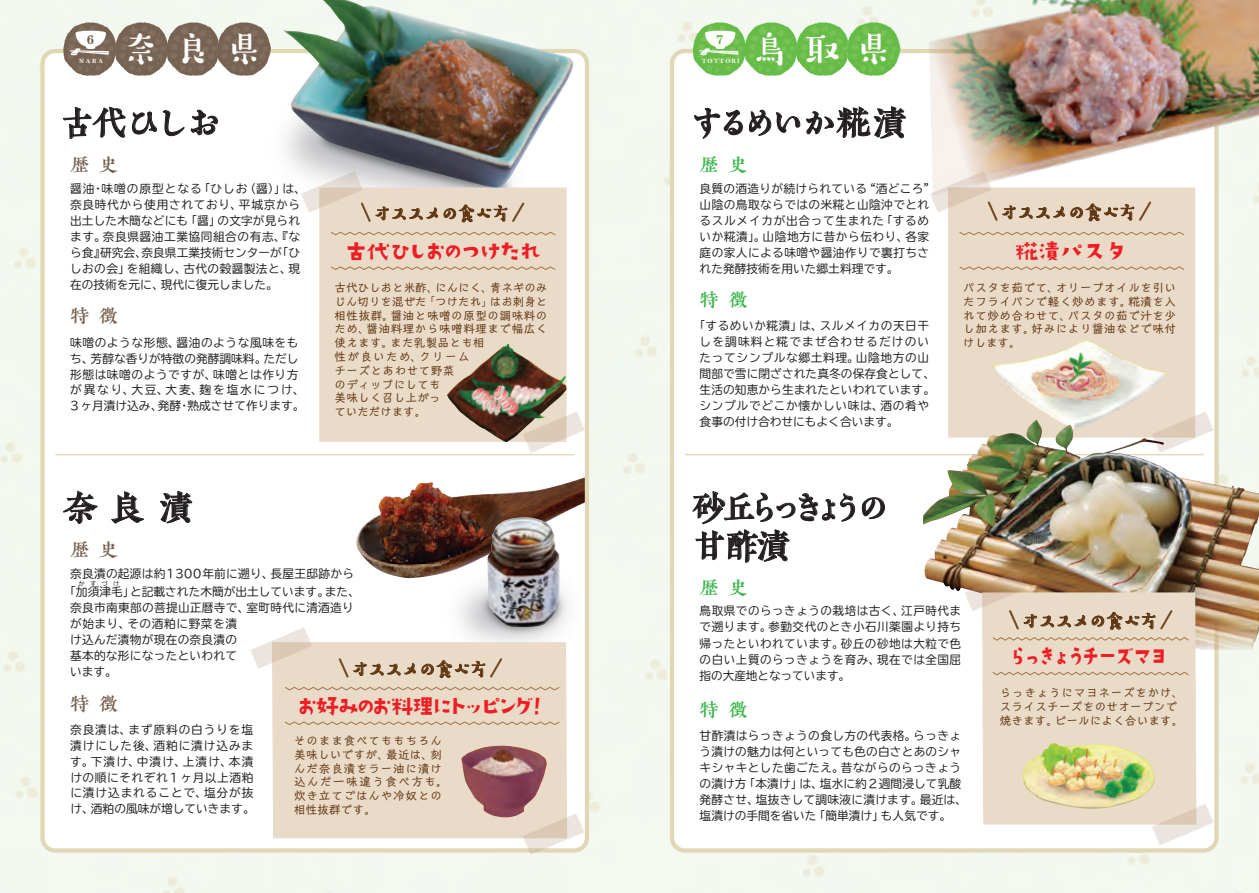
<style>
.page{position:relative;width:1259px;height:893px;background:#fff}
.page>*{position:absolute;margin:0;border:0;box-sizing:border-box;transform-origin:0 0}
.t1{font:500 37.65px "Suzumushi Std";letter-spacing:.38em;color:#fff}
.t2{font:35.1px "KO Kizahashi Kinryo B";letter-spacing:-.16em;color:#231f20}
.t3{font:35.1px/38.4px "KO Kizahashi Kinryo B";letter-spacing:-.28em;color:#231f20}
.t4{font:24.45px "DS kirigirisu";letter-spacing:-.22em;color:#ee1d23}
.t5{font:24.45px "DS kirigirisu";letter-spacing:-.3em;color:#ee1d23}
.t6{font:24.45px "DS kirigirisu";letter-spacing:-.3em;color:#ee1d23;scale:.85 1}
.t7{font:500 19.65px "Suzumushi Std";letter-spacing:-.14em;color:#603711}
.t8{font:19.2px "KO Kizahashi Kinryo B";color:#3ab54a}
.t9{font:19.2px "KO Kizahashi Kinryo B";color:#776250}
.t10{font:700 12.9px "Century";color:#65bc46}
.t11{font:700 12.9px "Century";color:#776250}
.t12{font:11.7px/15.9px "TBUDR Go Std";letter-spacing:.03em;color:#231f20}
.t13{font:11.7px/13.8px "Talking Std";letter-spacing:.015em;color:#603711}
.t14{font:11.7px/15.9px "TBUDR Go Std";letter-spacing:.05em;color:#231f20}
.t15{font:11.7px/15.9px "TBUDR Go Std";letter-spacing:.075em;color:#231f20}
.t16{font:11.7px/13.8px "Talking Std";letter-spacing:.035em;color:#603711;text-align:justify}
.t17{font:11.7px/13.8px "Talking Std";letter-spacing:.06em;color:#603711}
.t18{font:11.7px/18px "TBUDR Go Std";color:#231f20;text-align:center}
.t19{font:6.45px "Bell MT Bold";letter-spacing:.16em;color:#fff}
.t20{font:6.45px "TBUDR Go Std";color:#231f20}
</style>
<div class="page">
<img style="left:0;top:0;width:1259px;height:893px">
<p class="t11" style="left:87px;top:32px;width:9px">6</p>
<p class="t19" style="left:79px;top:58px;width:25px">NARA</p>
<h1 class="t1" style="left:121px;top:24px;width:143px">奈良県</h1>
<h2 class="t2" style="left:60px;top:105px;width:163px">古代ひしお</h2>
<h3 class="t9" style="left:70px;top:155px;width:49px">歴 史</h3>
<p class="t12" style="left:70px;top:181px;width:237px">醤油・味噌の原型となる「ひしお（醤）」は、奈良時代から使用されており、平城京から出土した木簡などにも「醤」の文字が見られます。奈良県醤油工業協同組合の有志、『なら食』研究会、奈良県工業技術センターが「ひしおの会」を組織し、古代の穀醤製法と、現在の技術を元に、現代に復元しました。</p>
<h3 class="t9" style="left:70px;top:307px;width:49px">特 徴</h3>
<p class="t14" style="left:70px;top:334px;width:236px">味噌のような形態、醤油のような風味をもち、芳醇な香りが特徴の発酵調味料。ただし形態は味噌のようですが、味噌とは作り方が異なり、大豆、大麦、麹を塩水につけ、<br>3ヶ月漬け込み、発酵・熟成させて作ります。</p>
<h2 class="t2" style="left:63px;top:490px;width:132px">奈良漬</h2>
<h3 class="t9" style="left:70px;top:540px;width:49px">歴 史</h3>
<p class="t10" style="left:716px;top:32px;width:9px">7</p>
<p class="t19" style="left:702px;top:58px;width:39px">TOTTORI</p>
<h1 class="t1" style="left:751px;top:24px;width:143px">鳥取県</h1>
<h2 class="t2" style="left:689px;top:105px;width:219px">するめいか糀漬</h2>
<h3 class="t8" style="left:699px;top:155px;width:49px">歴 史</h3>
<p class="t12" style="left:699px;top:181px;width:237px">良質の酒造りが続けられている“酒どころ”山陰の鳥取ならではの米糀と山陰沖でとれるスルメイカが出合って生まれた「するめいか糀漬」。山陰地方に昔から伝わり、各家庭の家人による味噌や醤油作りで裏打ちされた発酵技術を用いた郷土料理です。</p>
<h3 class="t7" style="left:372px;top:201px;width:140px">オススメの食べ方</h3>
<h3 class="t7" style="left:999px;top:200px;width:140px">オススメの食べ方</h3>
<h3 class="t4" style="left:1014px;top:237px;width:116px">糀漬パスタ</h3>
<p class="t16" style="left:963px;top:280px;width:215px">パスタを茹でて、オリーブオイルを引いたフライパンで軽く炒めます。糀漬を入れて炒め合わせて、パスタの茹で汁を少し加えます。好みにより醤油などで味付けします。</p>
<h3 class="t4" style="left:344px;top:237px;width:199px">古代ひしおのつけたれ</h3>
<p class="t13" style="left:334px;top:280px;width:215px">古代ひしおと米酢、にんにく、青ネギのみじん切りを混ぜた「つけたれ」はお刺身と相性抜群。醤油と味噌の原型の調味料のため、醤油料理から味噌料理まで幅広く使えます。また乳製品とも相<br>性が良いため、クリーム<br>チーズとあわせて野菜<br>のディップにしても<br>美味しく召し上がっ<br>ていただけます。</p>
<h3 class="t8" style="left:699px;top:290px;width:49px">特 徴</h3>
<p class="t12" style="left:699px;top:318px;width:237px;text-indent:-6px">「するめいか糀漬」は、スルメイカの天日干しを調味料と糀でまぜ合わせるだけのいたってシンプルな郷土料理。山陰地方の山間部で雪に閉ざされた真冬の保存食として、生活の知恵から生まれたといわれています。シンプルでどこか懐かしい味は、酒の肴や食事の付け合わせにもよく合います。</p>
<h2 class="t3" style="left:692px;top:488px;width:200px">砂丘らっきょうの甘酢漬</h2>
<p class="t18" style="left:64px;top:564px;width:297px">奈良漬の起源は約1300年前に遡り、長屋王邸跡から「加須津毛」と記載された木簡が出土しています。また、</p>
<p class="t12" style="left:70px;top:600px;width:285px">奈良市南東部の菩提山正暦寺で、室町時代に清酒造りが始まり、その酒粕に野菜を漬<br>け込んだ漬物が現在の奈良漬の<br>基本的な形になったといわれて<br>います。</p>
<p class="t20" style="left:78px;top:578px;width:43px">かすづけ</p>
<h3 class="t7" style="left:350px;top:656px;width:140px">オススメの食べ方</h3>
<h3 class="t9" style="left:70px;top:694px;width:49px">特 徴</h3>
<p class="t15" style="left:70px;top:721px;width:186px">奈良漬は、まず原料の白うりを塩漬けにした後、酒粕に漬け込みます。下漬け、中漬け、上漬け、本漬けの順にそれぞれ１ヶ月以上酒粕に漬け込まれることで、塩分が抜け、酒粕の風味が増していきます。</p>
<h3 class="t5" style="left:294px;top:692px;width:257px">お好みのお料理にトッピング！</h3>
<p class="t17" style="left:294px;top:733px;width:155px">そのまま食べてももちろん美味しいですが、最近は、刻んだ奈良漬をラー油に漬け込んだ一味違う食べ方も。炊き立てごはんや冷奴との相性抜群です。</p>
<h3 class="t8" style="left:699px;top:578px;width:49px">歴 史</h3>
<p class="t12" style="left:699px;top:603px;width:263px;text-align:justify">鳥取県でのらっきょうの栽培は古く、江戸時代まで遡ります。参勤交代のとき小石川薬園より持ち帰ったといわれています。砂丘の砂地は大粒で色の白い上質のらっきょうを育み、現在では全国屈指の大産地となっています。</p>
<h3 class="t8" style="left:699px;top:700px;width:49px">特 徴</h3>
<p class="t12" style="left:699px;top:728px;width:269px">甘酢漬はらっきょうの食し方の代表格。らっきょう漬けの魅力は何といっても色の白さとあのシャキシャキとした歯ごたえ。昔ながらのらっきょうの漬け方「本漬け」は、塩水に約２週間浸して乳酸発酵させ、塩抜きして調味液に漬けます。最近は、塩漬けの手間を省いた「簡単漬け」も人気です。</p>
<h3 class="t7" style="left:1020px;top:608px;width:140px">オススメの食べ方</h3>
<h3 class="t6" style="left:1008px;top:642px;width:192px">らっきょうチーズマヨ</h3>
<p class="t13" style="left:999px;top:685px;width:185px">らっきょうにマヨネーズをかけ、スライスチーズをのせオーブンで焼きます。ビールによく合います。</p>
</div>
